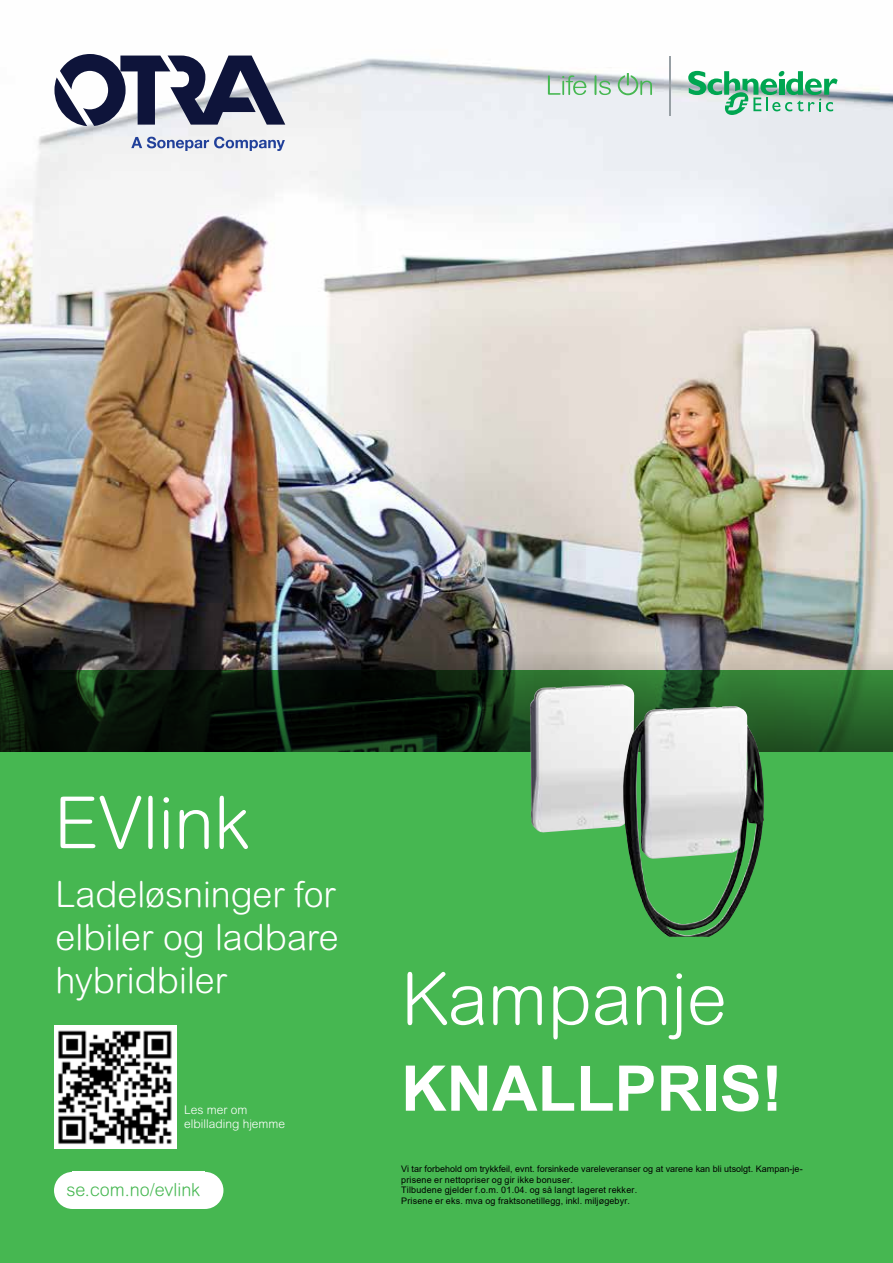
<style>
.page{position:relative;width:893px;height:1263px;background:#fff}
.page>*{position:absolute;margin:0;border:0;box-sizing:border-box;transform-origin:0 0}
.t1{font:300 72px "Arial Rounded MT Std";color:#fff}
.t2{font:700 63px "Arial";color:#fff}
.t3{font:300 36px/43.2px "Arial Rounded MT Std";color:#fff;text-align:justify}
.t4{font:300 18px "Arial Rounded MT Std";color:#46b751}
.t5{font:300 12px/14.4px "Arial Rounded MT Std";color:#fff}
.t6{font:9px/10.5px "Arial";letter-spacing:.015em;color:#000}
</style>
<div class="page">
<img style="left:0;top:56px;width:893px;height:495px">
<svg style="left:548px;top:75px;width:38px;height:20px"></svg>
<svg style="left:594px;top:75px;width:17px;height:20px"></svg>
<svg style="left:618px;top:73px;width:34px;height:22px"></svg>
<svg style="left:688px;top:71px;width:150px;height:45px"></svg>
<hr style="left:670px;top:56px;width:1px;height:60px;background:#979fa4">
<img style="left:0;top:551px;width:893px;height:119px">
<svg style="left:0;top:670px;width:893px;height:82px;background:#112d13"></svg>
<div style="left:0;top:752px;width:893px;height:511px;background:#46b751"></div>
<img style="left:530px;top:684px;width:104px;height:149px">
<img style="left:622px;top:706px;width:142px;height:231px">
<div style="left:54px;top:1172px;width:37px;height:37px;background:#fff;border-radius:50%"></div>
<div style="left:186px;top:1172px;width:37px;height:37px;background:#fff;border-radius:50%"></div>
<div style="left:73px;top:1172px;width:132px;height:37px;background:#fff"></div>
<img style="left:54px;top:1026px;width:122px;height:122px">
<svg style="left:54px;top:54px;width:231px;height:72px"></svg>
<svg style="left:131px;top:137px;width:154px;height:14px"></svg>
<h1 class="t1" style="left:54px;top:781px;width:197px">EVlink</h1>
<h3 class="t3" style="left:56px;top:872px;width:285px">Ladeløsninger for elbiler og ladbare hybridbiler</h3>
<h3 class="t5" style="left:184px;top:1102px;width:102px">Les mer om elbillading hjemme</h3>
<h3 class="t4" style="left:67px;top:1179px;width:135px">se.com.no/evlink</h3>
<h1 class="t1" style="left:401px;top:957px;width:327px">Kampanje</h1>
<h2 class="t2" style="left:401px;top:1044px;width:383px">KNALLPRIS!</h2>
<p class="t6" style="left:401px;top:1164px;width:403px">Vi tar forbehold om trykkfeil, evnt. forsinkede vareleveranser og at varene kan bli utsolgt. Kampan-je&shy;prisene er nettopriser og gir ikke bonuser.<br>Tilbudene gjelder f.o.m. 01.04. og så langt lageret rekker.<br>Prisene er eks. mva og fraktsonetillegg, inkl. miljøgebyr.</p>
</div>
